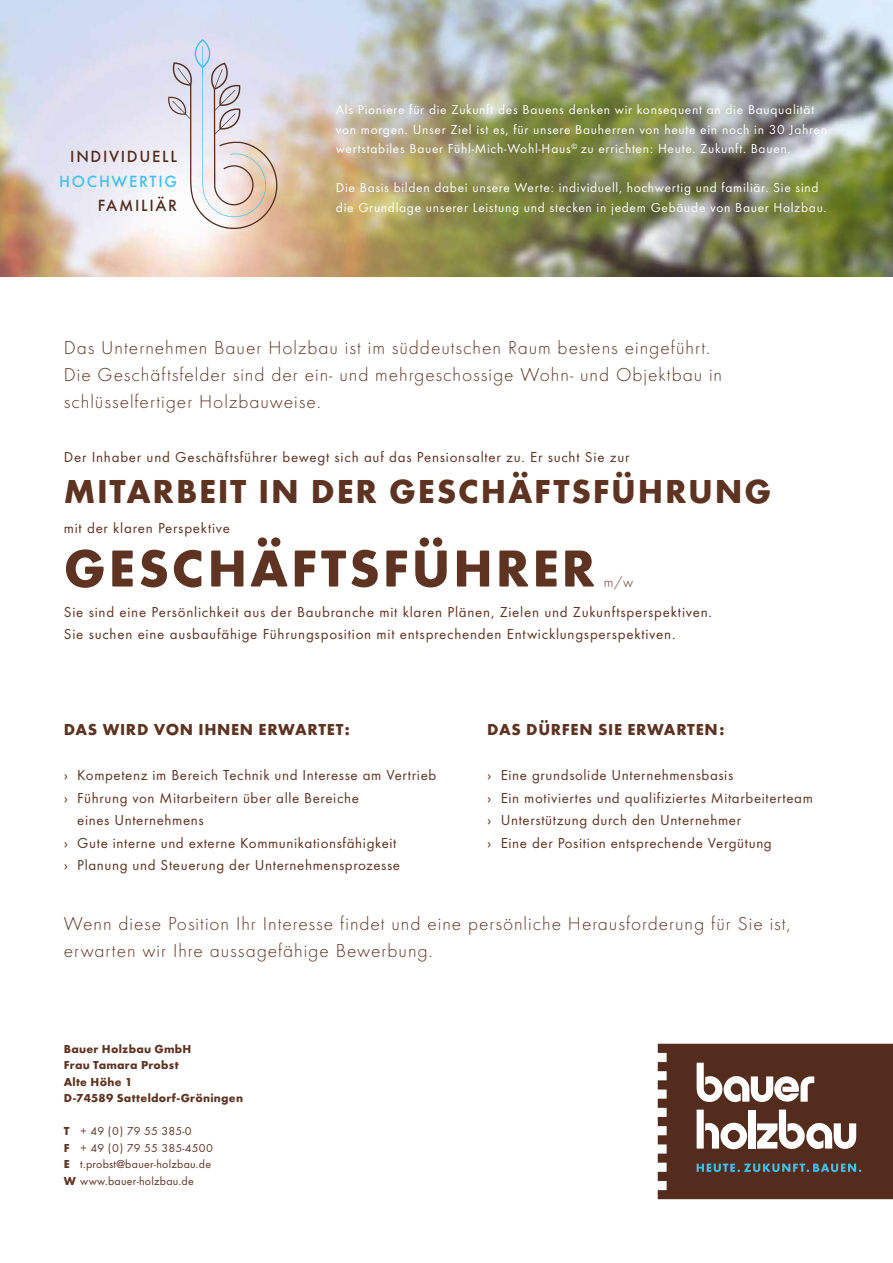
<style>
.page{position:relative;width:893px;height:1263px;background:#fff}
.page>*{position:absolute;margin:0;border:0;box-sizing:border-box;transform-origin:0 0}
.t1{font:700 54px "Futura Round";letter-spacing:.05em;color:#5e3322}
.t2{font:700 34.5px "Futura Round";letter-spacing:.05em;color:#5e3322}
.t3{font:300 19.5px/27px "Futura Round";letter-spacing:.05em;color:#5e3322}
.t4{font:500 16.8px "Futura Round";letter-spacing:.1em;color:#532c1d}
.t5{font:500 16.8px "Futura Round";letter-spacing:.1em;color:#41c0f0}
.t6{font:700 16.5px "Futura Round";letter-spacing:.04em;color:#5e3322}
.t7{font:15px/22.5px "Futura Round";letter-spacing:.045em;color:#5e3322}
.t8{font:300 15px "Futura Round";color:#5e3322}
.t9{font:13.5px/19.5px "Futura Round";letter-spacing:.05em;color:#fff}
.t10{font:12px/16.5px "Futura Round";letter-spacing:.02em;color:#5e3322}
.t11{font:700 12px/16.5px "Futura Round";letter-spacing:.02em;color:#5e3322}
.s1{font-weight:700}
</style>
<div class="page">
<img style="left:0;top:0;width:893px;height:276px">
<svg style="left:658px;top:1044px;width:235px;height:155px"></svg>
<svg style="left:168px;top:39px;width:111px;height:190px"></svg>
<p class="t4" style="left:70px;top:144px;width:108px">INDIVIDUELL</p>
<p class="t5" style="left:59px;top:169px;width:119px">HOCHWERTIG</p>
<p class="t4" style="left:98px;top:193px;width:81px">FAMILIÄR</p>
<p class="t9" style="left:336px;top:99px;width:493px">Als Pioniere für die Zukunft des Bauens denken wir konsequent an die Bauqualität von morgen. Unser Ziel ist es, für unsere Bauherren von heute ein noch in 30 Jahren wertstabiles Bauer Fühl-Mich-Wohl-Haus<sup>©</sup> zu errichten: Heute. Zukunft. Bauen.</p>
<p class="t9" style="left:336px;top:177px;width:492px">Die Basis bilden dabei unsere Werte: individuell, hochwertig und familiär. Sie sind die Grundlage unserer Leistung und stecken in jedem Gebäude von Bauer Holzbau.</p>
<h3 class="t3" style="left:64px;top:333px;width:660px">Das Unternehmen Bauer Holzbau ist im süddeutschen Raum bestens eingeführt.<br>Die Geschäftsfelder sind der ein- und mehrgeschossige Wohn- und Objektbau in schlüsselfertiger Holzbauweise.</h3>
<p class="t7" style="left:64px;top:445px;width:567px">Der Inhaber und Geschäftsführer bewegt sich auf das Pensionsalter zu. Er sucht Sie zur</p>
<h2 class="t2" style="left:64px;top:464px;width:709px">MITARBEIT IN DER GESCHÄFTSFÜHRUNG</h2>
<p class="t7" style="left:64px;top:515px;width:168px">mit der klaren Perspektive</p>
<h1 class="t1" style="left:64px;top:527px;width:533px">GESCHÄFTSFÜHRER</h1>
<p class="t8" style="left:604px;top:572px;width:31px">m/w</p>
<p class="t7" style="left:64px;top:600px;width:650px">Sie sind eine Persönlichkeit aus der Baubranche mit klaren Plänen, Zielen und Zukunftsperspektiven.<br>Sie suchen eine ausbaufähige Führungsposition mit entsprechenden Entwicklungsperspektiven.</p>
<p class="t6" style="left:64px;top:717px;width:287px">DAS WIRD VON IHNEN ERWARTET:</p>
<p class="t7" style="left:64px;top:763px;width:374px">› Kompetenz im Bereich Technik und Interesse am Vertrieb</p>
<p class="t7" style="left:64px;top:786px;width:297px">› Führung von Mitarbeitern über alle Bereiche</p>
<p class="t7" style="left:77px;top:808px;width:128px">eines Unternehmens</p>
<p class="t7" style="left:64px;top:831px;width:334px">› Gute interne und externe Kommunikationsfähigkeit</p>
<p class="t7" style="left:64px;top:853px;width:338px">› Planung und Steuerung der Unternehmensprozesse</p>
<p class="t6" style="left:487px;top:717px;width:239px">DAS DÜRFEN SIE ERWARTEN:</p>
<p class="t7" style="left:487px;top:763px;width:327px">› Eine grundsolide Unternehmensbasis<br>› Ein motiviertes und qualifiziertes Mitarbeiterteam › Unterstützung durch den Unternehmer<br>› Eine der Position entsprechende Vergütung</p>
<h3 class="t3" style="left:64px;top:909px;width:728px">Wenn diese Position Ihr Interesse findet und eine persönliche Herausforderung für Sie ist, erwarten wir Ihre aussagefähige Bewerbung.</h3>
<p class="t11" style="left:64px;top:1039px;width:181px">Bauer Holzbau GmbH<br>Frau Tamara Probst<br>Alte Höhe 1<br>D-74589 Satteldorf-Gröningen</p>
<p class="t10" style="left:64px;top:1122px;width:151px"><span class="s1">T</span> + 49 (0) 79 55 385-0<br><span class="s1">F</span> + 49 (0) 79 55 385-4500<br><span class="s1">E</span> t.probst@bauer-holzbau.de<br><span class="s1">W</span> www.bauer-holzbau.de</p>
</div>
